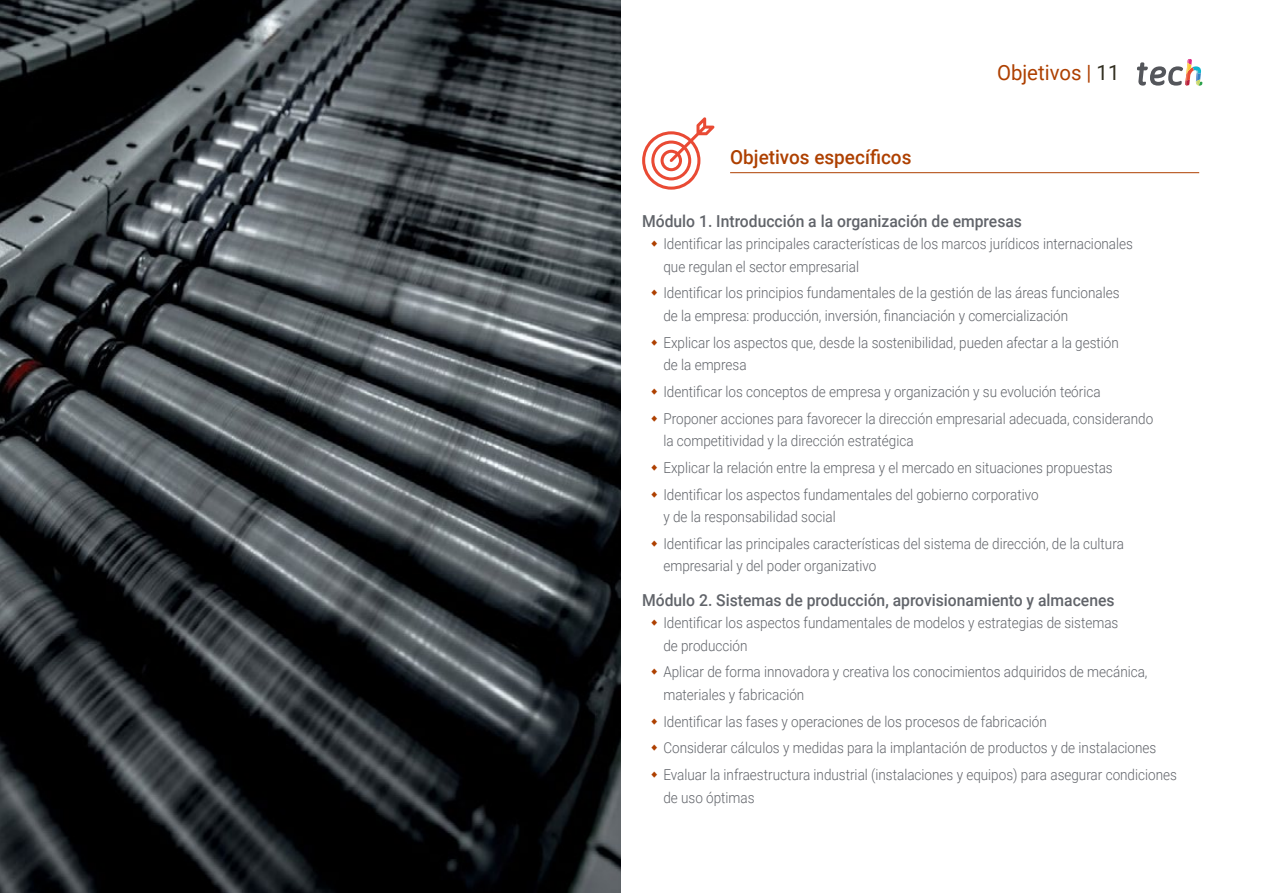
<style>
.page{position:relative;width:1263px;height:893px;background:#fff}
.page>*{position:absolute;margin:0;border:0;box-sizing:border-box;transform-origin:0 0}
.t1{font:21px "Roboto";color:#ae4000}
.t2{font:500 19.5px "Roboto";color:#ae4000}
.t3{font:500 16.5px "Roboto";color:#61646a;scale:.95 1}
.t4{font:300 15px/26.7px "Roboto";color:#61646a;scale:.9 1}
.s1{color:#312e20}
</style>
<div class="page">
<img style="left:0;top:0;width:621px;height:893px">
<hr style="left:730px;top:172px;width:469px;height:1px;background:#ae4000">
<svg style="left:642px;top:117px;width:72px;height:73px"></svg>
<svg style="left:1137px;top:59px;width:65px;height:27px"></svg>
<h2 class="t2" style="left:730px;top:144px;width:183px">Objetivos específicos</h2>
<h1 class="t1" style="left:997px;top:57px;width:124px">Objetivos | <span class="s1">11</span></h1>
<p class="t3" style="left:642px;top:209px;width:401px">Módulo 1. Introducción a la organización de empresas</p>
<p class="t4" style="left:663px;top:232px;width:523px;line-height:22.5px">Identificar las principales características de los marcos jurídicos internacionales que regulan el sector empresarial</p>
<p class="t4" style="left:663px;top:281px;width:508px;line-height:22.5px">Identificar los principios fundamentales de la gestión de las áreas funcionales de la empresa: producción, inversión, financiación y comercialización</p>
<p class="t4" style="left:663px;top:330px;width:508px;line-height:22.5px">Explicar los aspectos que, desde la sostenibilidad, pueden afectar a la gestión de la empresa</p>
<p class="t4" style="left:663px;top:378px;width:546px">Identificar los conceptos de empresa y organización y su evolución teórica<br>Proponer acciones para favorecer la dirección empresarial adecuada, considerando</p>
<p class="t4" style="left:663px;top:427px;width:501px">la competitividad y la dirección estratégica<br>Explicar la relación entre la empresa y el mercado en situaciones propuestas<br>Identificar los aspectos fundamentales del gobierno corporativo</p>
<p class="t4" style="left:663px;top:503px;width:513px">y de la responsabilidad social<br>Identificar las principales características del sistema de dirección, de la cultura</p>
<p class="t4" style="left:663px;top:552px;width:238px">empresarial y del poder organizativo</p>
<p class="t3" style="left:642px;top:588px;width:499px">Módulo 2. Sistemas de producción, aprovisionamiento y almacenes</p>
<p class="t4" style="left:663px;top:611px;width:507px;line-height:22.5px">Identificar los aspectos fundamentales de modelos y estrategias de sistemas de producción</p>
<p class="t4" style="left:663px;top:660px;width:539px;line-height:22.5px">Aplicar de forma innovadora y creativa los conocimientos adquiridos de mecánica, materiales y fabricación</p>
<p class="t4" style="left:663px;top:707px;width:572px">Identificar las fases y operaciones de los procesos de fabricación<br>Considerar cálculos y medidas para la implantación de productos y de instalaciones<br>Evaluar la infraestructura industrial (instalaciones y equipos) para asegurar condiciones</p>
<p class="t4" style="left:663px;top:783px;width:103px">de uso óptimas</p>
</div>
